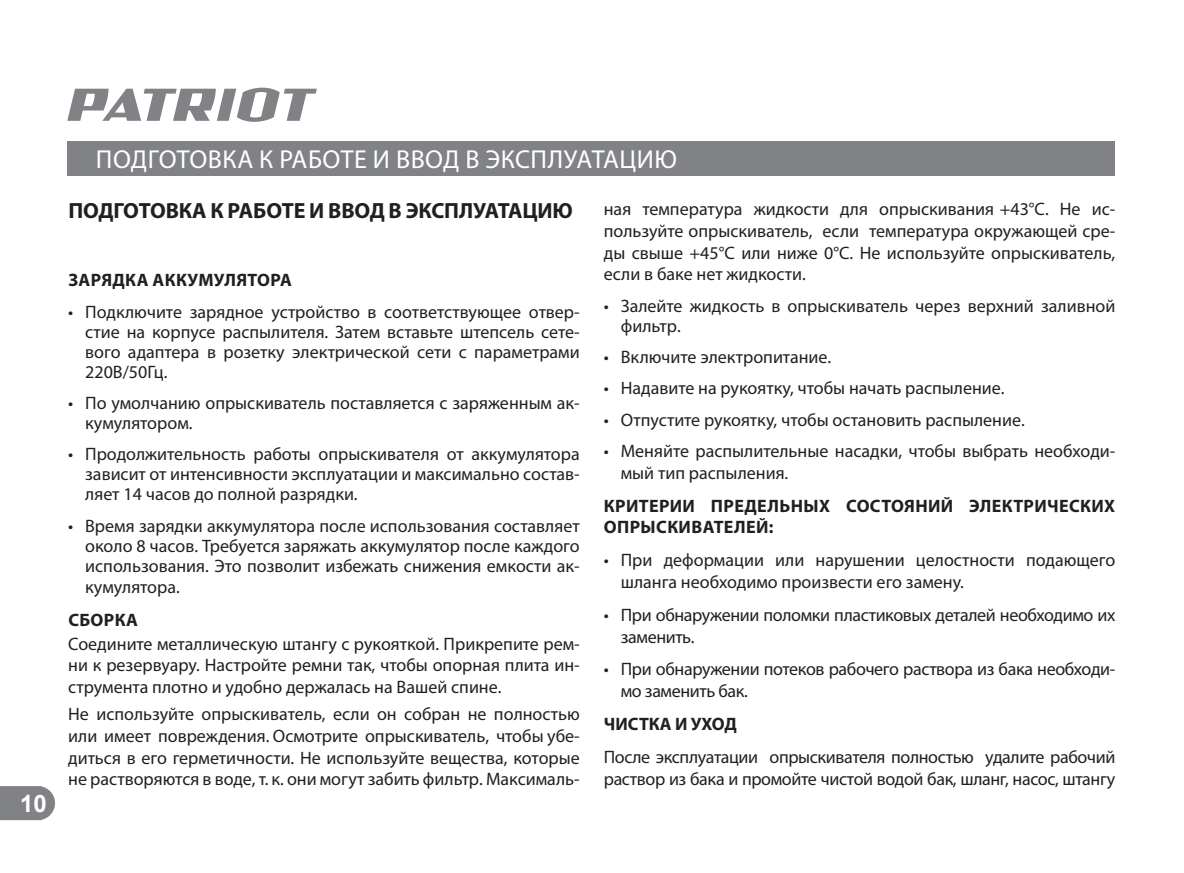
<style>
.page{position:relative;width:1184px;height:873px;background:#fff}
.page>*{position:absolute;margin:0;border:0;box-sizing:border-box;transform-origin:0 0}
.t1{font:26px "Myriad Pro";letter-spacing:.02em;color:#fff}
.t2{font:700 24px "Arial";color:#fff}
.t3{font:700 22px "Myriad Pro";letter-spacing:-.005em;color:#231f20}
.t4{font:18px/21.6px "Myriad Pro";color:#231f20;text-align:justify}
.t5{font:18px/21.6px "Myriad Pro";letter-spacing:-.02em;color:#231f20}
.t6{font:700 18px/21.6px "Myriad Pro";letter-spacing:.02em;color:#231f20}
.t7{font:700 18px "Myriad Pro";color:#231f20}
</style>
<div class="page">
<svg style="left:67px;top:88px;width:250px;height:34px"></svg>
<svg style="left:0;top:786px;width:55px;height:33px;background:#88898c"></svg>
<div style="left:67px;top:141px;width:1047px;height:34px;background:#808285"></div>
<h2 class="t2" style="left:20px;top:789px;width:28px">10</h2>
<h1 class="t1" style="left:96px;top:147px;width:582px">ПОДГОТОВКА К РАБОТЕ И ВВОД В ЭКСПЛУАТАЦИЮ</h1>
<p class="t3" style="left:68px;top:200px;width:506px">ПОДГОТОВКА К РАБОТЕ И ВВОД В ЭКСПЛУАТАЦИЮ</p>
<p class="t4" style="left:603px;top:199px;width:513px">ная температура жидкости для опрыскивания +43°C. Не ис&shy;пользуйте опрыскиватель, если температура окружающей сре&shy;ды свыше +45°C или ниже 0°C. Не используйте опрыскиватель, если в баке нет жидкости.</p>
<p class="t4" style="left:621px;top:296px;width:496px;line-height:20px;text-indent:-17px">• Залейте жидкость в опрыскиватель через верхний заливной фильтр.</p>
<p class="t4" style="left:603px;top:347px;width:229px">• Включите электропитание.</p>
<p class="t4" style="left:603px;top:378px;width:402px">• Надавите на рукоятку, чтобы начать распыление.</p>
<p class="t4" style="left:603px;top:409px;width:422px">• Отпустите рукоятку, чтобы остановить распыление.</p>
<p class="t4" style="left:621px;top:441px;width:496px;text-indent:-17px">• Меняйте распылительные насадки, чтобы выбрать необходи&shy;мый тип распыления.</p>
<p class="t6" style="left:604px;top:495px;width:512px">КРИТЕРИИ ПРЕДЕЛЬНЫХ СОСТОЯНИЙ ЭЛЕКТРИЧЕСКИХ<br>ОПРЫСКИВАТЕЛЕЙ:</p>
<p class="t4" style="left:621px;top:550px;width:496px;text-indent:-17px">• При деформации или нарушении целостности подающего шланга необходимо произвести его замену.</p>
<p class="t5" style="left:621px;top:604px;width:496px;text-indent:-17px">• При обнаружении поломки пластиковых деталей необходимо их заменить.</p>
<p class="t5" style="left:621px;top:659px;width:496px;text-indent:-17px">• При обнаружении потеков рабочего раствора из бака необходи&shy;мо заменить бак.</p>
<p class="t7" style="left:604px;top:715px;width:134px">ЧИСТКА И УХОД</p>
<p class="t5" style="left:603px;top:746px;width:513px">После эксплуатации опрыскивателя полностью удалите рабочий раствор из бака и промойте чистой водой бак, шланг, насос, штангу</p>
<p class="t6" style="left:68px;top:270px;width:225px">ЗАРЯДКА АККУМУЛЯТОРА</p>
<p class="t4" style="left:85px;top:302px;width:496px;line-height:20px;text-indent:-17px">• Подключите зарядное устройство в соответствующее отвер&shy;стие на корпусе распылителя. Затем вставьте штепсель сете&shy;вого адаптера в розетку электрической сети с параметрами 220В/50Гц.</p>
<p class="t4" style="left:85px;top:393px;width:496px;line-height:20px;text-indent:-17px">• По умолчанию опрыскиватель поставляется с заряженным ак&shy;кумулятором.</p>
<p class="t4" style="left:85px;top:445px;width:496px;line-height:20px;text-indent:-17px">• Продолжительность работы опрыскивателя от аккумулятора зависит от интенсивности эксплуатации и максимально состав&shy;ляет 14 часов до полной разрядки.</p>
<p class="t4" style="left:85px;top:516px;width:496px;line-height:20.6px;text-indent:-17px">• Время зарядки аккумулятора после использования составляет около 8 часов. Требуется заряжать аккумулятор после каждого использования. Это позволит избежать снижения емкости ак&shy;кумулятора.</p>
<p class="t6" style="left:68px;top:610px;width:71px">СБОРКА</p>
<p class="t4" style="left:68px;top:633px;width:513px">Соедините металлическую штангу с рукояткой. Прикрепите рем&shy;ни к резервуару. Настройте ремни так, чтобы опорная плита ин&shy;струмента плотно и удобно держалась на Вашей спине.</p>
<p class="t4" style="left:68px;top:704px;width:513px">Не используйте опрыскиватель, если он собран не полностью или имеет повреждения. Осмотрите опрыскиватель, чтобы убе&shy;диться в его герметичности. Не используйте вещества, которые не растворяются в воде, т. к. они могут забить фильтр. Максималь-</p>
</div>
